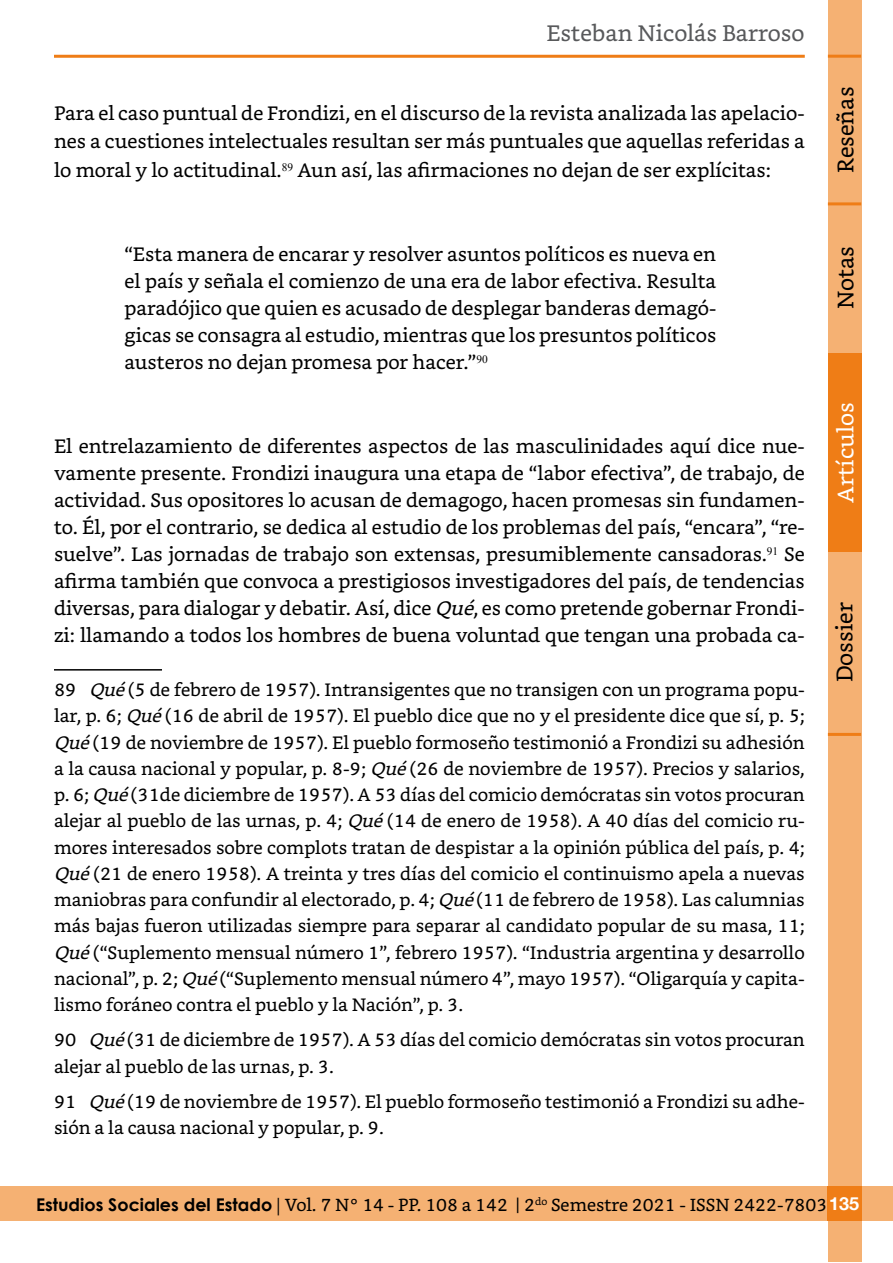
<style>
.page{position:relative;width:893px;height:1263px;background:#fff}
.page>*{position:absolute;margin:0;border:0;box-sizing:border-box;transform-origin:0 0}
.t1{font:22.5px "Bookerly";color:#58595b}
.t2{font:22.5px "Bookerly";color:#000}
.t3{font:22.5px "Bookerly";color:#fff}
.Cuerpo{font:19.5px/27px "Bookerly";color:#000;text-align:justify}
.citas-textuales{font:19.5px/27px "Bookerly";color:#000;text-align:justify}
.Notas_al_pie{font:18px/26.2px "Bookerly";color:#000}
.t4{font:17.55px "Bookerly";color:#000}
.s1{font-style:italic}
.s2{font-family:"Century Gothic";font-weight:700}
.s3{font-family:"Minion Pro"}
.s4{font-family:"Helvetica Neue";font-weight:700;font-size:18px;color:#fff}
</style>
<div class="page">
<div style="left:0;top:1187px;width:893px;height:34px;background:#f5b173"></div>
<div style="left:828px;top:0;width:33px;height:1261px;background:#f5b173"></div>
<div style="left:828px;top:353px;width:33px;height:199px;background:#ef7d16"></div>
<hr style="left:828px;top:202px;width:33px;height:3px;background:#ef7d16">
<hr style="left:828px;top:733px;width:33px;height:3px;background:#ef7d16">
<div style="left:827px;top:1187px;width:34px;height:34px;background:#ef7d16"></div>
<hr style="left:54px;top:55px;width:751px;height:3px;background:#ef7d16">
<hr style="left:828px;top:55px;width:33px;height:3px;background:#ef7d16">
<hr style="left:54px;top:669px;width:108px;height:2px;background:#000">
<p class="t1" style="left:547px;top:20px;width:260px">Esteban Nicolás Barroso</p>
<p class="Cuerpo" style="left:54px;top:99px;width:752px;line-height:28.5px">Para el caso puntual de Frondizi, en el discurso de la revista analizada las apelacio&shy;nes a cuestiones intelectuales resultan ser más puntuales que aquellas referidas a lo moral y lo actitudinal.<sup>89</sup> Aun así, las afirmaciones no dejan de ser explícitas:</p>
<p class="citas-textuales" style="left:124px;top:241px;width:593px">“Esta manera de encarar y resolver asuntos políticos es nueva en el país y señala el comienzo de una era de labor efectiva. Resulta paradójico que quien es acusado de desplegar banderas demagó&shy;gicas se consagra al estudio, mientras que los presuntos políticos austeros no dejan promesa por hacer.”<sup>90</sup></p>
<p class="Cuerpo" style="left:54px;top:433px;width:752px">El entrelazamiento de diferentes aspectos de las masculinidades aquí dice nue&shy;vamente presente. Frondizi inaugura una etapa de “labor efectiva”, de trabajo, de actividad. Sus opositores lo acusan de demagogo, hacen promesas sin fundamen&shy;to. Él, por el contrario, se dedica al estudio de los problemas del país, “encara”, “re&shy;suelve”. Las jornadas de trabajo son extensas, presumiblemente cansadoras.<sup>91</sup> Se afirma también que convoca a prestigiosos investigadores del país, de tendencias diversas, para dialogar y debatir. Así, dice <span class="s1">Qué</span>, es como pretende gobernar Frondi&shy;zi: llamando a todos los hombres de buena voluntad que tengan una probada ca-</p>
<p class="Notas_al_pie" style="left:54px;top:677px;width:752px;text-align:justify">89 <span class="s1">Qué</span>(5 de febrero de 1957). Intransigentes que no transigen con un programa popu&shy;lar, p. 6; <span class="s1">Qué</span>(16 de abril de 1957). El pueblo dice que no y el presidente dice que sí, p. 5; <span class="s1">Qué</span>(19 de noviembre de 1957). El pueblo formoseño testimonió a Frondizi su adhesión a la causa nacional y popular, p. 8-9; <span class="s1">Qué</span>(26 de noviembre de 1957). Precios y salarios, p. 6; <span class="s1">Qué</span>(31de diciembre de 1957). A 53 días del comicio demócratas sin votos procuran alejar al pueblo de las urnas, p. 4; <span class="s1">Qué</span>(14 de enero de 1958). A 40 días del comicio ru&shy;mores interesados sobre complots tratan de despistar a la opinión pública del país, p. 4; <span class="s1">Qué</span>(21 de enero 1958). A treinta y tres días del comicio el continuismo apela a nuevas maniobras para confundir al electorado, p. 4; <span class="s1">Qué</span>(11 de febrero de 1958). Las calumnias más bajas fueron utilizadas siempre para separar al candidato popular de su masa, 11; <span class="s1">Qué</span>(“Suplemento mensual número 1”, febrero 1957). “Industria argentina y desarrollo nacional”, p. 2; <span class="s1">Qué</span>(“Suplemento mensual número 4”, mayo 1957). “Oligarquía y capita&shy;lismo foráneo contra el pueblo y la Nación”, p. 3.</p>
<p class="Notas_al_pie" style="left:54px;top:1027px;width:752px">90 <span class="s1">Qué</span>(31 de diciembre de 1957). A 53 días del comicio demócratas sin votos procuran alejar al pueblo de las urnas, p. 3.</p>
<p class="Notas_al_pie" style="left:54px;top:1088px;width:752px">91 <span class="s1">Qué</span>(19 de noviembre de 1957). El pueblo formoseño testimonió a Frondizi su adhe&shy;sión a la causa nacional y popular, p. 9.</p>
<p class="t2" style="left:833px;top:173px;width:88px;rotate:-90deg">Reseñas</p>
<p class="t2" style="left:833px;top:309px;width:65px;rotate:-90deg">Notas</p>
<p class="t3" style="left:833px;top:503px;width:102px;rotate:-90deg">Artículos</p>
<p class="t2" style="left:832px;top:682px;width:82px;rotate:-90deg">Dossier</p>
<p class="t4" style="left:36px;top:1194px;width:825px"><span class="s2">Estudios Sociales del Estado</span> <span class="s3">|</span> Vol. 7 N° 14 - PP. 108 a 142 | 2<sup>do</sup> Semestre 2021 - ISSN 2422-7803<span class="s4">135</span></p>
</div>
